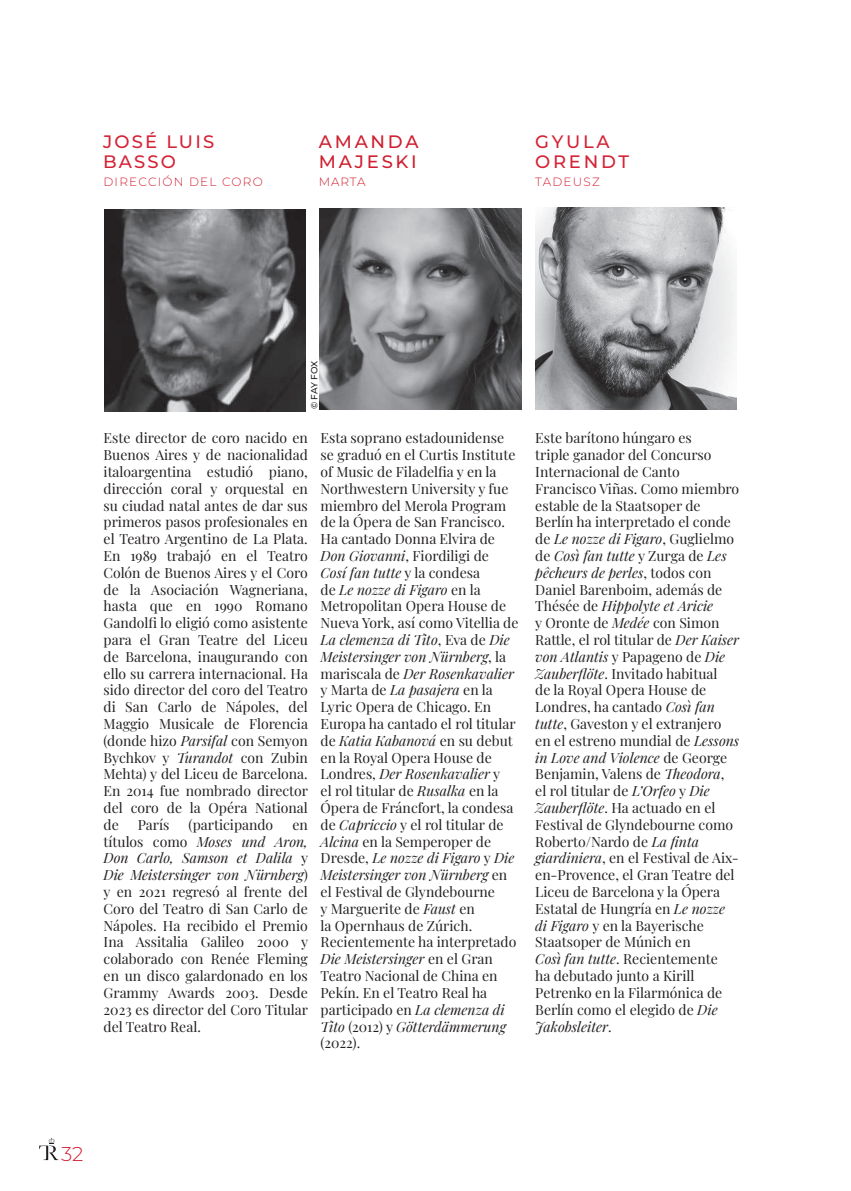
<style>
.page{position:relative;width:851px;height:1191px;background:#fff}
.page>*{position:absolute;margin:0;border:0;box-sizing:border-box;transform-origin:0 0}
.t1{font:300 20px "Montserrat";color:#d52236}
.t2{font:500 18px/20px "Montserrat";letter-spacing:.15em;color:#cf202f}
.t3{font:500 18px/20px "Montserrat";letter-spacing:.12em;color:#d52236}
.t4{font:500 18px/20px "Montserrat";letter-spacing:.15em;color:#d52236}
.t5{font:14px/16.8px "Playfair Display";color:#231f20}
.t6{font:300 12px "Montserrat";letter-spacing:.1em;color:#d52236}
.t7{font:300 12px "Montserrat";letter-spacing:.065em;color:#cf202f}
.t8{font:500 9px "Montserrat";letter-spacing:-.03em;color:#231f20}
.s1{font-style:italic}
</style>
<div class="page">
<svg style="left:39px;top:1138px;width:19px;height:22px"></svg>
<img style="left:319px;top:208px;width:202px;height:201px">
<img style="left:535px;top:208px;width:201px;height:201px">
<img style="left:104px;top:210px;width:202px;height:201px">
<p class="t3" style="left:103px;top:131px;width:113px">JOSÉ LUIS<br>BASSO</p>
<p class="t6" style="left:103px;top:174px;width:161px">DIRECCIÓN DEL CORO</p>
<p class="t2" style="left:319px;top:131px;width:101px">AMANDA<br>MAJESKI</p>
<p class="t7" style="left:319px;top:174px;width:48px">MARTA</p>
<p class="t4" style="left:535px;top:131px;width:95px">GYULA<br>ORENDT</p>
<p class="t6" style="left:535px;top:174px;width:66px">TADEUSZ</p>
<p class="t8" style="left:308px;top:409px;width:50px;rotate:-90deg">© FAY FOX</p>
<p class="t5" style="left:104px;top:428px;width:206px;text-align:justify">Este director de coro nacido en Buenos Aires y de nacionalidad italoargentina estudió piano, dirección coral y orquestal en su ciudad natal antes de dar sus primeros pasos profesionales en el Teatro Argentino de La Plata.<br>En 1989 trabajó en el Teatro Colón de Buenos Aires y el Coro de la Asociación Wagneriana, hasta que en 1990 Romano Gandolfi lo eligió como asistente para el Gran Teatre del Liceu de Barcelona, inaugurando con ello su carrera internacional. Ha sido director del coro del Teatro di San Carlo de Nápoles, del Maggio Musicale de Florencia (donde hizo <span class="s1">Parsifal</span> con Semyon Bychkov y <span class="s1">Turandot</span> con Zubin Mehta) y del Liceu de Barcelona.<br>En 2014 fue nombrado director del coro de la Opéra National de</p>
<p class="t5" style="left:138px;top:815px;width:33px">París</p>
<p class="t5" style="left:188px;top:815px;width:86px">(participando</p>
<p class="t5" style="left:104px;top:815px;width:206px;text-align:justify;text-indent:189px">en títulos como <span class="s1">Moses und Aron, Don Carlo, Samson et Dalila</span> y <span class="s1">Die Meistersinger von Nürnberg</span>) y en 2021 regresó al frente del Coro del Teatro di San Carlo de Nápoles. Ha recibido el Premio Ina Assitalia Galileo 2000 y colaborado con Renée Fleming en un disco galardonado en los Grammy Awards 2003. Desde 2023 es director del Coro Titular del Teatro Real.</p>
<p class="t5" style="left:320px;top:428px;width:199px">Esta soprano estadounidense se graduó en el Curtis Institute of Music de Filadelfia y en la<br>Northwestern University y fue miembro del Merola Program de la Ópera de San Francisco.<br>Ha cantado Donna Elvira de<br><span class="s1">Don Giovanni</span>, Fiordiligi de<br><span class="s1">Cosí fan tutte</span> y la condesa<br>de <span class="s1">Le nozze di Figaro</span> en la<br>Metropolitan Opera House de<br>Nueva York, así como Vitellia de<br><span class="s1">La clemenza di Tito</span>, Eva de <span class="s1">Die<br>Meistersinger von Nürnberg</span>, la mariscala de <span class="s1">Der Rosenkavalier </span>y Marta de <span class="s1">La pasajera</span> en la<br>Lyric Opera de Chicago. En<br>Europa ha cantado el rol titular de <span class="s1">Katia Kabanová</span> en su debut en la Royal Opera House de<br>Londres, <span class="s1">Der Rosenkavalier</span> y<br>el rol titular de <span class="s1">Rusalka</span> en la<br>Ópera de Fráncfort, la condesa de <span class="s1">Capriccio</span> y el rol titular de<br><span class="s1">Alcina</span> en la Semperoper de<br>Dresde, <span class="s1">Le nozze di Figaro</span> y <span class="s1">Die<br>Meistersinger von Nürnberg</span> en el Festival de Glyndebourne<br>y Marguerite de <span class="s1">Faust</span> en<br>la Opernhaus de Zúrich.<br>Recientemente ha interpretado<br><span class="s1">Die Meistersinger</span> en el Gran<br>Teatro Nacional de China en<br>Pekín. En el Teatro Real ha participado en <span class="s1">La clemenza di<br>Tito</span> (2012) y <span class="s1">Götterdämmerung </span>(2022).</p>
<p class="t5" style="left:535px;top:428px;width:205px">Este barítono húngaro es<br>triple ganador del Concurso<br>Internacional de Canto<br>Francisco Viñas. Como miembro estable de la Staatsoper de<br>Berlín ha interpretado el conde de <span class="s1">Le nozze di Figaro</span>, Guglielmo de <span class="s1">Così fan tutte</span> y Zurga de <span class="s1">Les pêcheurs de perles</span>, todos con<br>Daniel Barenboim, además de<br>Thésée de <span class="s1">Hippolyte et Aricie<br></span>y Oronte de <span class="s1">Medée</span> con Simon<br>Rattle, el rol titular de <span class="s1">Der Kaiser von Atlantis</span> y Papageno de <span class="s1">Die<br>Zauberflöte</span>. Invitado habitual<br>de la Royal Opera House de<br>Londres, ha cantado <span class="s1">Così fan tutte</span>, Gaveston y el extranjero en el estreno mundial de <span class="s1">Lessons in Love and Violence</span> de George<br>Benjamin, Valens de <span class="s1">Theodora</span>,<br>el rol titular de <span class="s1">L’Orfeo</span> y <span class="s1">Die<br>Zauberflöte</span>. Ha actuado en el<br>Festival de Glyndebourne como<br>Roberto/Nardo de <span class="s1">La finta giardiniera</span>, en el Festival de Aix&shy;en-Provence, el Gran Teatre del<br>Liceu de Barcelona y la Ópera<br>Estatal de Hungría en <span class="s1">Le nozze di Figaro</span> y en la Bayerische<br>Staatsoper de Múnich en<br><span class="s1">Così fan tutte</span>. Recientemente<br>ha debutado junto a Kirill<br>Petrenko en la Filarmónica de<br>Berlín como el elegido de <span class="s1">Die<br>Jakobsleiter</span>.</p>
<h1 class="t1" style="left:61px;top:1140px;width:24px">32</h1>
</div>
